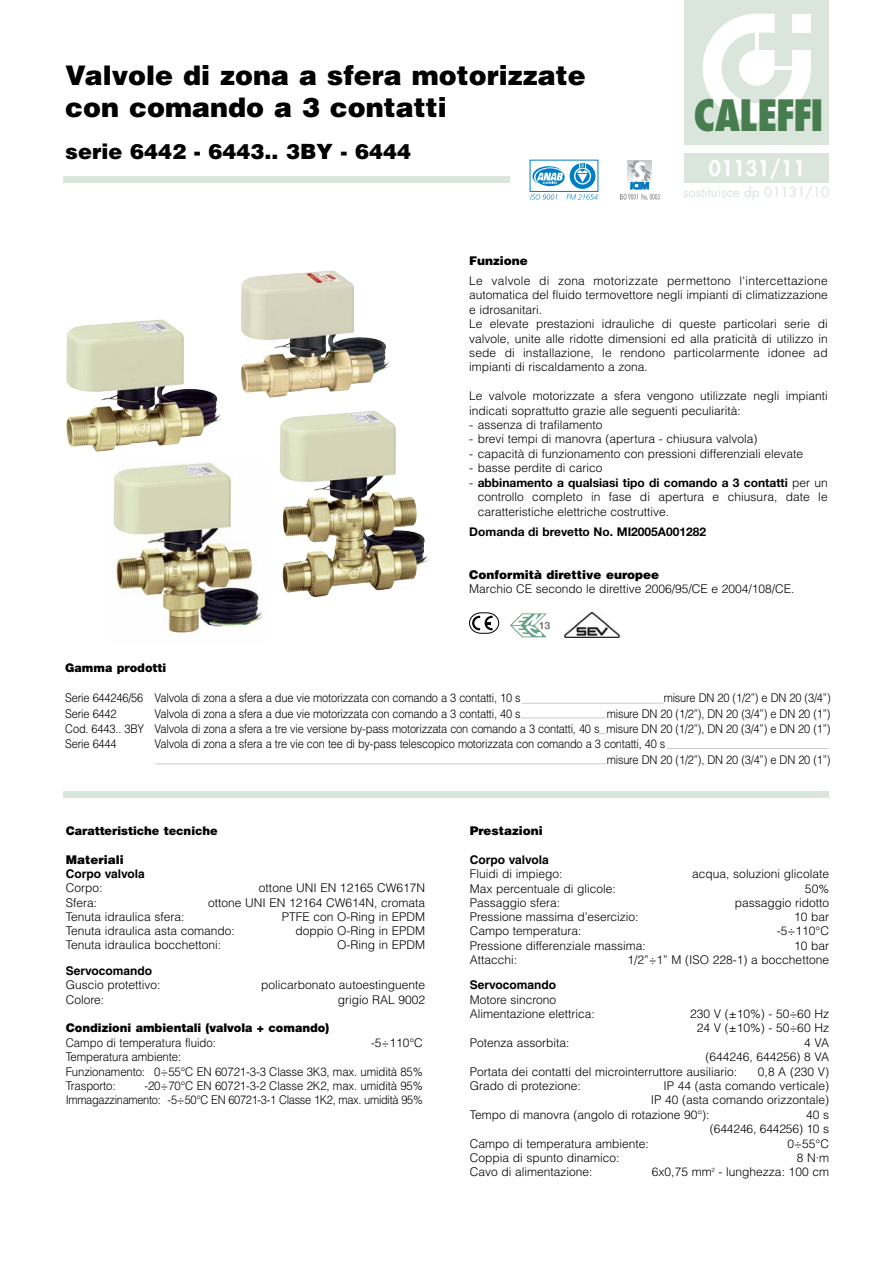
<style>
.page{position:relative;width:893px;height:1263px;background:#fff}
.page>*{position:absolute;margin:0;border:0;box-sizing:border-box;transform-origin:0 0}
.t1{font:800 condensed 42px "Futura";letter-spacing:-.035em;color:#477d4f}
.t2{font:900 27px/32.4px "Helvetica";color:#000}
.t3{font:900 21px "Helvetica";color:#000}
.t4{font:800 21px "Futura";color:#fff}
.t5{font:13.5px "Futura";letter-spacing:-.005em;color:#dae5dc}
.t6{font:300 12px/14.4px "Helvetica";color:#000}
.t7{font:300 12px/15.3px "Helvetica";color:#000;text-align:justify;scale:.92 1}
.t8{font:300 12px/14.4px "Helvetica";color:#000;scale:.95 1}
.t9{font:300 12px/14.4px "Helvetica";letter-spacing:-.03em;color:#000;text-align:right;scale:.95 1}
.t10{font:700 12px "Helvetica Neue";color:#000}
.t11{font:900 12px "Helvetica Neue";color:#000}
.t12{font:900 12px "Helvetica";color:#000}
.t13{font:700 12px "Helvetica";color:#000}
.s1{font-family:"Helvetica";font-weight:300}
</style>
<div class="page">
<div style="left:685px;top:153px;width:144px;height:30px;background:#dae5dc"></div>
<div style="left:64px;top:791px;width:765px;height:6px;background:#dae5dc"></div>
<hr style="left:522px;top:703px;width:141px;height:1px;background:#ccc">
<hr style="left:521px;top:718px;width:84px;height:1px;background:#ccc">
<hr style="left:666px;top:748px;width:163px;height:1px;background:#ccc">
<hr style="left:155px;top:763px;width:452px;height:1px;background:#ccc">
<div style="left:685px;top:0;width:144px;height:145px;background:#dae5dc"></div>
<svg style="left:703px;top:14px;width:108px;height:108px"></svg>
<hr style="left:755px;top:32px;width:4px;height:18px;background:#fff">
<hr style="left:774px;top:66px;width:18px;height:4px;background:#fff">
<img style="left:66px;top:319px;width:155px;height:133px">
<img style="left:241px;top:270px;width:149px;height:128px">
<img style="left:280px;top:411px;width:149px;height:186px">
<img style="left:113px;top:462px;width:150px;height:171px">
<div style="left:63px;top:176px;width:447px;height:7px;background:#dae5dc"></div>
<svg style="left:535px;top:168px;width:30px;height:18px"></svg>
<svg style="left:532px;top:166px;width:31px;height:18px"></svg>
<svg style="left:570px;top:163px;width:25px;height:26px"></svg>
<svg style="left:574px;top:167px;width:17px;height:17px"></svg>
<svg style="left:575px;top:169px;width:15px;height:14px"></svg>
<svg style="left:577px;top:163px;width:11px;height:19px"></svg>
<svg style="left:620px;top:160px;width:40px;height:40px"></svg>
<svg style="left:529px;top:190px;width:28px;height:10px"></svg>
<svg style="left:566px;top:194px;width:32px;height:6px"></svg>
<svg style="left:469px;top:612px;width:30px;height:22px"></svg>
<svg style="left:510px;top:613px;width:40px;height:24px"></svg>
<img style="left:564px;top:612px;width:57px;height:25px">
<h2 class="t2" style="left:65px;top:59px;width:522px">Valvole di zona a sfera motorizzate con comando a 3 contatti</h2>
<h3 class="t3" style="left:65px;top:140px;width:348px">serie 6442 - 6443.. 3BY - 6444</h3>
<h1 class="t1" style="left:693px;top:98px;width:132px">CALEFFI</h1>
<h3 class="t4" style="left:709px;top:158px;width:98px">01131/11</h3>
<p class="t5" style="left:683px;top:186px;width:148px">sostituisce dp 01131/10</p>
<p class="t12" style="left:469px;top:254px;width:60px">Funzione</p>
<p class="t6" style="left:469px;top:274px;width:360px">Le valvole di zona motorizzate permettono l'intercettazione automatica del fluido termovettore negli impianti di climatizzazione e idrosanitari.<br>Le elevate prestazioni idrauliche di queste particolari serie di valvole, unite alle ridotte dimensioni ed alla praticità di utilizzo in sede di installazione, le rendono particolarmente idonee ad impianti di riscaldamento a zona.</p>
<p class="t6" style="left:469px;top:389px;width:360px">Le valvole motorizzate a sfera vengono utilizzate negli impianti indicati soprattutto grazie alle seguenti peculiarità:</p>
<p class="t6" style="left:469px;top:418px;width:135px">- assenza di trafilamento</p>
<p class="t6" style="left:469px;top:432px;width:290px">- brevi tempi di manovra (apertura - chiusura valvola)</p>
<p class="t6" style="left:469px;top:446px;width:335px">- capacità di funzionamento con pressioni differenziali elevate</p>
<p class="t6" style="left:469px;top:461px;width:135px">- basse perdite di carico</p>
<p class="t10" style="left:469px;top:478px;width:360px"><span class="s1">-</span> abbinamento a qualsiasi tipo di comando a 3 contatti <span class="s1">per un</span></p>
<p class="t6" style="left:478px;top:490px;width:351px">controllo completo in fase di apertura e chiusura, date le caratteristiche elettriche costruttive.</p>
<p class="t10" style="left:469px;top:527px;width:238px">Domanda di brevetto No. MI2005A001282</p>
<p class="t12" style="left:469px;top:568px;width:191px">Conformità direttive europee</p>
<p class="t6" style="left:469px;top:582px;width:327px">Marchio CE secondo le direttive 2006/95/CE e 2004/108/CE.</p>
<p class="t11" style="left:65px;top:663px;width:102px">Gamma prodotti</p>
<p class="t7" style="left:65px;top:691px;width:497px">Serie 644246/56 Valvola di zona a sfera a due vie motorizzata con comando a 3 contatti, 10 s</p>
<p class="t7" style="left:664px;top:691px;width:183px">misure DN 20 (1/2”) e DN 20 (3/4”)</p>
<p class="t7" style="left:65px;top:706px;width:57px">Serie 6442</p>
<p class="t7" style="left:155px;top:706px;width:400px">Valvola di zona a sfera a due vie motorizzata con comando a 3 contatti, 40 s</p>
<p class="t7" style="left:65px;top:706px;width:833px;text-indent:541px">misure DN 20 (1/2”), DN 20 (3/4”) e DN 20 (1”)<br>Cod. 6443.. 3BY Valvola di zona a sfera a tre vie versione by-pass motorizzata con comando a 3 contatti, 40 s misure DN 20 (1/2”), DN 20 (3/4”) e DN 20 (1”)<br>Serie 6444</p>
<p class="t7" style="left:607px;top:736px;width:245px;text-indent:-452px">Valvola di zona a sfera a tre vie con tee di by-pass telescopico motorizzata con comando a 3 contatti, 40 s<br>misure DN 20 (1/2”), DN 20 (3/4”) e DN 20 (1”)</p>
<p class="t11" style="left:66px;top:826px;width:154px">Caratteristiche tecniche</p>
<p class="t12" style="left:66px;top:853px;width:59px">Materiali</p>
<p class="t13" style="left:66px;top:869px;width:81px">Corpo valvola</p>
<p class="t6" style="left:66px;top:881px;width:38px">Corpo:</p>
<p class="t6" style="left:259px;top:881px;width:168px">ottone UNI EN 12165 CW617N</p>
<p class="t6" style="left:66px;top:895px;width:33px">Sfera:</p>
<p class="t6" style="left:208px;top:895px;width:218px">ottone UNI EN 12164 CW614N, cromata</p>
<p class="t6" style="left:66px;top:909px;width:120px">Tenuta idraulica sfera:</p>
<p class="t6" style="left:282px;top:909px;width:145px">PTFE con O-Ring in EPDM</p>
<p class="t6" style="left:66px;top:924px;width:171px">Tenuta idraulica asta comando:</p>
<p class="t6" style="left:295px;top:924px;width:131px">doppio O-Ring in EPDM</p>
<p class="t6" style="left:66px;top:938px;width:157px">Tenuta idraulica bocchettoni:</p>
<p class="t6" style="left:337px;top:938px;width:89px">O-Ring in EPDM</p>
<p class="t13" style="left:66px;top:966px;width:88px">Servocomando</p>
<p class="t6" style="left:66px;top:978px;width:96px">Guscio protettivo:</p>
<p class="t6" style="left:261px;top:978px;width:165px">policarbonato autoestinguente</p>
<p class="t6" style="left:66px;top:992px;width:40px">Colore:</p>
<p class="t6" style="left:338px;top:992px;width:89px">grigio RAL 9002</p>
<p class="t11" style="left:66px;top:1024px;width:265px">Condizioni ambientali (valvola + comando)</p>
<p class="t8" style="left:66px;top:1035px;width:160px">Campo di temperatura fluido:</p>
<p class="t8" style="left:371px;top:1035px;width:56px">-5÷110°C</p>
<p class="t8" style="left:66px;top:1050px;width:377px">Temperatura ambiente:<br>Funzionamento: 0÷55°C EN 60721-3-3 Classe 3K3, max. umidità 85%<br>Trasporto:</p>
<p class="t9" style="left:66px;top:1078px;width:377px">-20÷70°C EN 60721-3-2 Classe 2K2, max. umidità 95%<br>Immagazzinamento: -5÷50°C EN 60721-3-1 Classe 1K2, max. umidità 95%</p>
<p class="t12" style="left:470px;top:824px;width:75px">Prestazioni</p>
<p class="t13" style="left:470px;top:855px;width:81px">Corpo valvola</p>
<p class="t6" style="left:470px;top:867px;width:94px">Fluidi di impiego:</p>
<p class="t6" style="left:692px;top:867px;width:138px">acqua, soluzioni glicolate</p>
<p class="t6" style="left:470px;top:881px;width:148px">Max percentuale di glicole:</p>
<p class="t6" style="left:805px;top:881px;width:26px">50%</p>
<p class="t6" style="left:470px;top:895px;width:92px">Passaggio sfera:</p>
<p class="t6" style="left:735px;top:895px;width:96px">passaggio ridotto</p>
<p class="t6" style="left:470px;top:910px;width:170px">Pressione massima d’esercizio:</p>
<p class="t6" style="left:794px;top:910px;width:37px">10 bar</p>
<p class="t6" style="left:470px;top:924px;width:113px">Campo temperatura:</p>
<p class="t6" style="left:777px;top:924px;width:54px">-5÷110°C</p>
<p class="t6" style="left:470px;top:938px;width:178px">Pressione differenziale massima:</p>
<p class="t6" style="left:794px;top:938px;width:37px">10 bar</p>
<p class="t6" style="left:470px;top:952px;width:49px">Attacchi:</p>
<p class="t6" style="left:627px;top:952px;width:203px">1/2”÷1” M (ISO 228-1) a bocchettone</p>
<p class="t13" style="left:470px;top:980px;width:88px">Servocomando</p>
<p class="t6" style="left:470px;top:992px;width:127px">Motore sincrono<br>Alimentazione elettrica:</p>
<p class="t6" style="left:690px;top:1006px;width:140px;text-align:center">230 V (±10%) - 50÷60 Hz<br>24 V (±10%) - 50÷60 Hz</p>
<p class="t6" style="left:470px;top:1035px;width:101px">Potenza assorbita:</p>
<p class="t6" style="left:804px;top:1035px;width:26px">4 VA</p>
<p class="t6" style="left:705px;top:1050px;width:125px">(644246, 644256) 8 VA</p>
<p class="t6" style="left:470px;top:1064px;width:269px">Portata dei contatti del microinterruttore ausiliario:</p>
<p class="t6" style="left:758px;top:1064px;width:73px">0,8 A (230 V)</p>
<p class="t6" style="left:470px;top:1078px;width:113px">Grado di protezione:</p>
<p class="t6" style="left:663px;top:1078px;width:167px">IP 44 (asta comando verticale)</p>
<p class="t6" style="left:651px;top:1093px;width:180px">IP 40 (asta comando orizzontale)</p>
<p class="t6" style="left:470px;top:1107px;width:241px">Tempo di manovra (angolo di rotazione 90°):</p>
<p class="t6" style="left:710px;top:1107px;width:121px;text-align:right">40 s<br>(644246, 644256) 10 s</p>
<p class="t6" style="left:470px;top:1136px;width:181px">Campo di temperatura ambiente:</p>
<p class="t6" style="left:788px;top:1136px;width:43px">0÷55°C</p>
<p class="t6" style="left:470px;top:1150px;width:151px">Coppia di spunto dinamico:</p>
<p class="t6" style="left:797px;top:1150px;width:34px">8 N·m</p>
<p class="t6" style="left:470px;top:1165px;width:124px">Cavo di alimentazione:</p>
<p class="t6" style="left:652px;top:1165px;width:179px">6x0,75 mm<sup>2</sup> - lunghezza: 100 cm</p>
</div>
